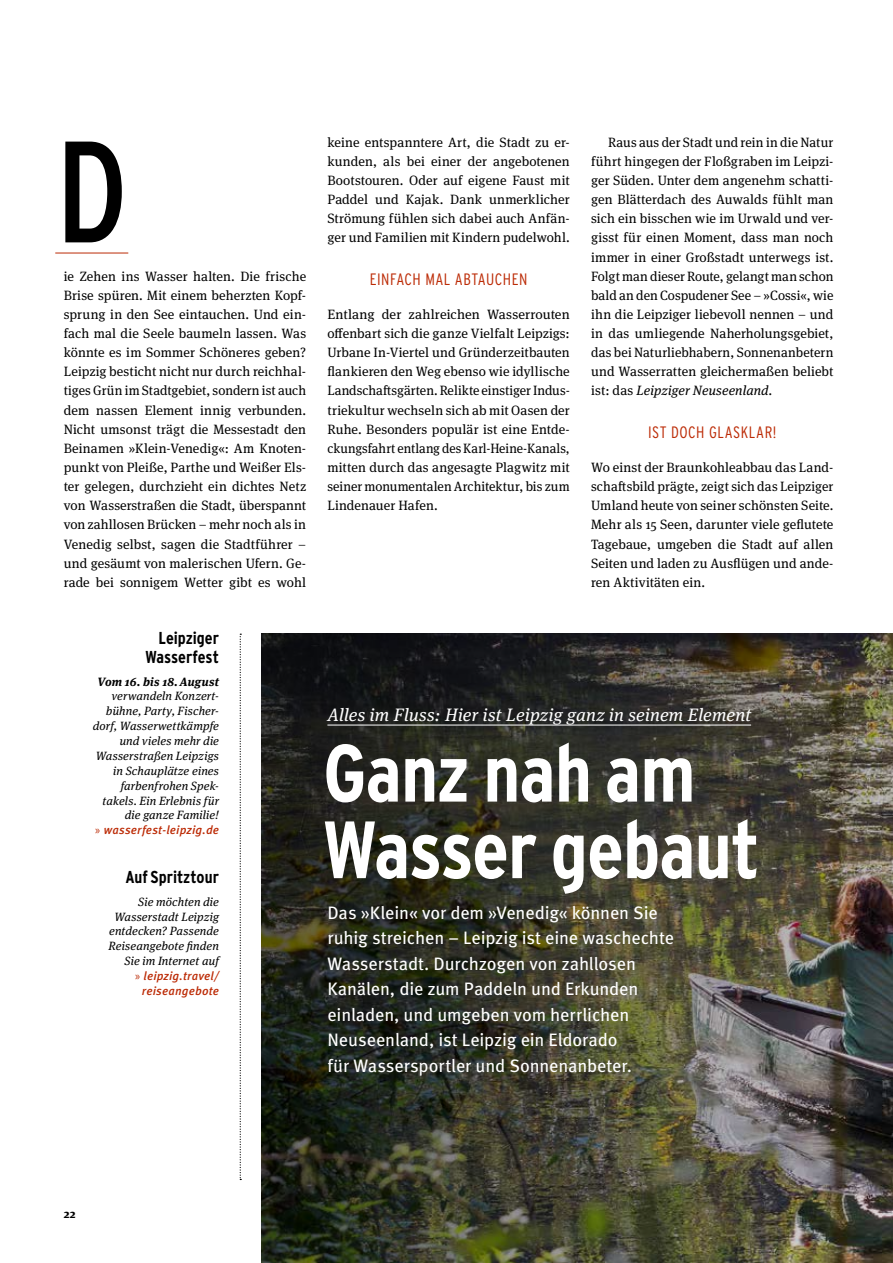
<style>
.page{position:relative;width:893px;height:1263px;background:#fff}
.page>*{position:absolute;margin:0;border:0;box-sizing:border-box;transform-origin:0 0}
.t1{font:condensed 144px "Interstate";color:#000}
.t2{font:700 condensed 81px/76.5px "Interstate";letter-spacing:-.015em;color:#fff}
.t3{font:18px/25.5px "Meta Pro";letter-spacing:-.01em;color:#fff}
.t4{font:italic 18px "Meta Serif Pro";letter-spacing:.01em;color:#fff}
.t5{font:700 condensed 17.25px/19.2px "Interstate";letter-spacing:-.005em;color:#000;text-align:right}
.t6{font:300 condensed 16.5px "Interstate";letter-spacing:.03em;color:#bc2b06}
.t7{font:13.5px/19.2px "Meta Serif Pro";letter-spacing:.005em;color:#000;text-align:justify}
.t8{font:italic 12px/14.9px "Meta Serif Pro";letter-spacing:.01em;color:#000;text-align:right}
.t9{font:italic 500 12px/14.9px "Meta Pro";letter-spacing:.015em;color:#bc2b06;text-align:center}
.t10{font:italic 700 12px "Meta Serif Pro";letter-spacing:.015em;color:#000}
.t11{font:700 12px "Meta Serif Pro";color:#000}
.s1{font-family:"Myriad Pro";font-weight:400;font-style:normal}
.s2{font-style:italic}
</style>
<div class="page">
<img style="left:261px;top:634px;width:632px;height:629px">
<hr style="left:327px;top:725px;width:424px;height:1px;background:#fff">
<hr style="left:55px;top:253px;width:73px;height:1px;background:#bc2b06">
<svg style="left:240px;top:634px;width:1px;height:546px"></svg>
<h1 class="t1" style="left:55px;top:111px;width:75px">D</h1>
<p class="t7" style="left:64px;top:266px;width:244px">ie Zehen ins Wasser halten. Die frische Brise spüren. Mit einem beherzten Kopf&shy;sprung in den See eintauchen. Und ein&shy;fach mal die Seele baumeln lassen. Was könnte es im Sommer Schöneres geben?<br>Leipzig besticht nicht nur durch reichhal&shy;tiges Grün im Stadtgebiet, sondern ist auch dem nassen Element innig verbunden.<br>Nicht umsonst trägt die Messestadt den Beinamen »Klein-Venedig«: Am Knoten&shy;punkt von Pleiße, Parthe und Weißer Els&shy;ter gelegen, durchzieht ein dichtes Netz von Wasserstraßen die Stadt, überspannt von zahllosen Brücken – mehr noch als in Venedig selbst, sagen die Stadtführer – und gesäumt von malerischen Ufern. Ge&shy;rade bei sonnigem Wetter gibt es wohl</p>
<p class="t5" style="left:145px;top:628px;width:75px">Leipziger<br>Wasserfest</p>
<p class="t10" style="left:98px;top:672px;width:123px">Vom 16. bis 18. August</p>
<p class="t8" style="left:93px;top:688px;width:128px">verwandeln Konzert&shy;bühne, Party, Fischer&shy;dorf, Wasserwettkämpfe und vieles mehr die<br>Wasserstraßen Leipzigs in Schauplätze eines farbenfrohen Spek&shy;takels. Ein Erlebnis für die ganze Familie!</p>
<p class="t9" style="left:95px;top:822px;width:125px"><span class="s1">»</span> wasserfest-leipzig.de</p>
<p class="t5" style="left:125px;top:867px;width:95px">Auf Spritztour</p>
<p class="t8" style="left:108px;top:893px;width:112px">Sie möchten die<br>Wasserstadt Leipzig entdecken? Passende<br>Reiseangebote finden<br>Sie im Internet auf</p>
<p class="t9" style="left:135px;top:968px;width:85px"><span class="s1">»</span> leipzig.travel/ reiseangebote</p>
<p class="t7" style="left:327px;top:132px;width:244px">keine entspanntere Art, die Stadt zu er&shy;kunden, als bei einer der angebotenen Bootstouren. Oder auf eigene Faust mit Paddel und Kajak. Dank unmerklicher Strömung fühlen sich dabei auch Anfän&shy;ger und Familien mit Kindern pudelwohl.</p>
<p class="t6" style="left:370px;top:270px;width:159px">EINFACH MAL ABTAUCHEN</p>
<p class="t7" style="left:327px;top:304px;width:244px">Entlang der zahlreichen Wasserrouten offenbart sich die ganze Vielfalt Leipzigs:<br>Urbane In-Viertel und Gründerzeitbauten flankieren den Weg ebenso wie idyllische Landschaftsgärten. Relikte einstiger Indus&shy;triekultur wechseln sich ab mit Oasen der Ruhe. Besonders populär ist eine Entde&shy;ckungsfahrt entlang des Karl-Heine-Kanals, mitten durch das angesagte Plagwitz mit seiner monumentalen Architektur, bis zum Lindenauer Hafen.</p>
<p class="t7" style="left:591px;top:132px;width:244px;text-indent:17px">Raus aus der Stadt und rein in die Natur führt hingegen der Floßgraben im Leipzi&shy;ger Süden. Unter dem angenehm schatti&shy;gen Blätterdach des Auwalds fühlt man sich ein bisschen wie im Urwald und ver&shy;gisst für einen Moment, dass man noch immer in einer Großstadt unterwegs ist.<br>Folgt man dieser Route, gelangt man schon bald an den Cospudener See – »Cossi«, wie ihn die Leipziger liebevoll nennen – und in das umliegende Naherholungsgebiet, das bei Naturliebhabern, Sonnenanbetern und Wasserratten gleichermaßen beliebt ist: das <span class="s2">Leipziger Neuseenland.</span></p>
<p class="t6" style="left:648px;top:423px;width:130px">IST DOCH GLASKLAR!</p>
<p class="t7" style="left:591px;top:457px;width:244px">Wo einst der Braunkohleabbau das Land&shy;schaftsbild prägte, zeigt sich das Leipziger Umland heute von seiner schönsten Seite.<br>Mehr als 15 Seen, darunter viele geflutete Tagebaue, umgeben die Stadt auf allen Seiten und laden zu Ausflügen und ande&shy;ren Aktivitäten ein.</p>
<h3 class="t4" style="left:327px;top:701px;width:425px">Alles im Fluss: Hier ist Leipzig ganz in seinem Element</h3>
<h2 class="t2" style="left:323px;top:734px;width:438px">Ganz nah am<br>Wasser gebaut</h2>
<p class="t3" style="left:327px;top:898px;width:348px">Das »Klein« vor dem »Venedig« können Sie ruhig streichen – Leipzig ist eine waschechte Wasserstadt. Durchzogen von zahllosen Kanälen, die zum Paddeln und Erkunden einladen, und umgeben vom herrlichen Neuseenland, ist Leipzig ein Eldorado<br>für Wassersportler und Sonnenanbeter.</p>
<p class="t11" style="left:64px;top:1204px;width:13px">22</p>
</div>
